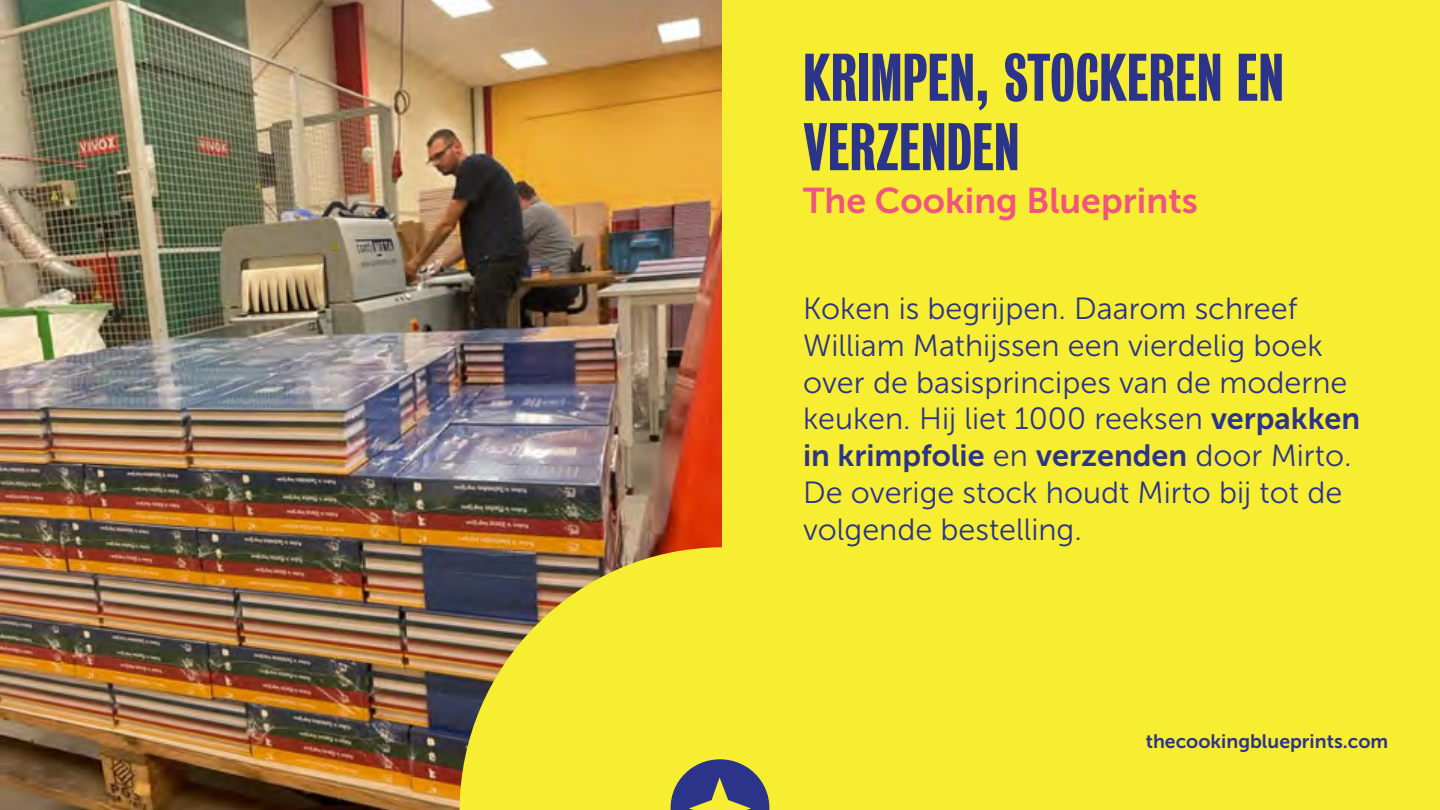
<style>
.page{position:relative;width:1440px;height:810px;background:#fff}
.page>*{position:absolute;margin:0;border:0;box-sizing:border-box;transform-origin:0 0}
.t1{font:500 61.28px/69.4px "Bureau Grot Compressed";color:#2c3489}
.t2{font:35.7px "Museo Sans 700";color:#f0547f}
.t3{font:30.6px/36.8px "Museo Sans 300";color:#2c3489}
.t4{font:30.6px "Museo Sans 700";color:#2c3489}
.t5{font:19.42px "Museo Sans 700";color:#2c3489}
.s1{font-family:"Museo Sans 700"}
.s2{font-family:"Museo Sans 300"}
</style>
<div class="page">
<img style="left:0;top:0;width:722px;height:810px">
<div style="left:722px;top:0;width:718px;height:810px;background:#f7ee32"></div>
<svg style="left:460px;top:547px;width:262px;height:263px;fill:#f7ee32"></svg>
<svg style="left:671px;top:759px;width:98px;height:51px"></svg>
<h1 class="t1" style="left:803px;top:43px;width:482px">KRIMPEN, STOCKEREN EN<br>VERZENDEN</h1>
<p class="t2" style="left:803px;top:181px;width:396px">The Cooking Blueprints</p>
<p class="t3" style="left:803px;top:291px;width:559px">Koken is begrijpen. Daarom schreef William Mathijssen een vierdelig boek over de basisprincipes van de moderne keuken. Hij liet 1000 reeksen <span class="s1">verpakken</span></p>
<p class="t4" style="left:803px;top:439px;width:550px">in krimpfolie <span class="s2">en</span> verzenden <span class="s2">door Mirto.</span></p>
<p class="t3" style="left:803px;top:474px;width:541px">De overige stock houdt Mirto bij tot de volgende bestelling.</p>
<p class="t5" style="left:1146px;top:731px;width:244px">thecookingblueprints.com</p>
</div>
